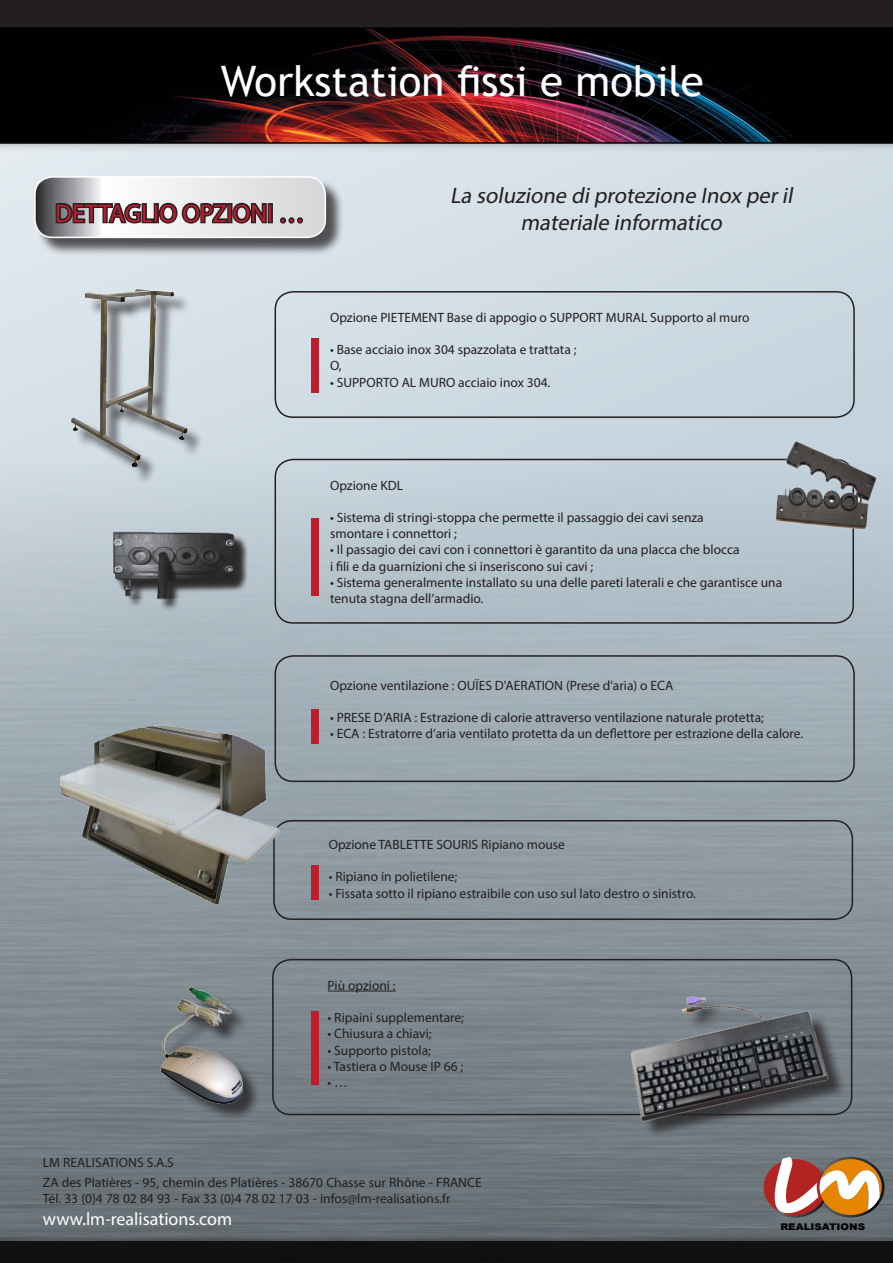
<style>
.page{position:relative;width:893px;height:1263px;background:#fff}
.page>*{position:absolute;margin:0;border:0;box-sizing:border-box;transform-origin:0 0}
.t1{font:42px "Trebuchet MS";color:#fff}
.t2{font:42px "Myriad Pro";color:#fff}
.t3{font:25.5px "Myriad Pro";color:#be1d2c}
.t4{font:italic 22.5px/27px "Myriad Pro";color:#231f20;text-align:center}
.Normal_e{font:18px "Myriad Pro";color:#fff}
.Normal_e-2{font:13.5px "Myriad Pro";color:#231f20}
.t5{font:900 9.15px "Arial";color:#000;scale:1.11 1}
</style>
<div class="page">
<div style="left:0;top:0;width:893px;height:1240px;background:#d0dce4"></div>
<img style="left:0;top:463px;width:893px;height:770px">
<div style="left:0;top:0;width:893px;height:153px;background:#231f20;opacity:.25"></div>
<div style="left:0;top:1233px;width:893px;height:30px;background:#231f20;opacity:.25"></div>
<div style="left:0;top:1242px;width:893px;height:21px;background:#121010"></div>
<div style="left:275px;top:459px;width:579px;height:165px;border:2px solid #231f20;border-radius:18px"></div>
<div style="left:275px;top:291px;width:580px;height:127px;border:2px solid #231f20;border-radius:18px"></div>
<hr style="left:328px;top:991px;width:68px;height:1px;background:#231f20">
<div style="left:272px;top:959px;width:580px;height:156px;border:2px solid #231f20;border-radius:18px"></div>
<img style="left:72px;top:524px;width:184px;height:89px">
<img style="left:711px;top:415px;width:182px;height:163px">
<div style="left:36px;top:178px;width:309px;height:79px;background:#231f20;opacity:.75"></div>
<svg style="left:201px;top:177px;width:124px;height:60px"></svg>
<div style="left:268px;top:203px;width:5px;height:20px;border:3px solid #231f20"></div>
<div style="left:280px;top:217px;width:6px;height:7px;border:3px solid #231f20;border-radius:50%"></div>
<div style="left:288px;top:217px;width:7px;height:7px;border:3px solid #231f20;border-radius:50%"></div>
<div style="left:297px;top:217px;width:6px;height:7px;border:3px solid #231f20;border-radius:50%"></div>
<div style="left:34px;top:176px;width:292px;height:62px;border:2px solid #fff;border-radius:18px"></div>
<svg style="left:0;top:0;width:893px;height:144px;background:#1e0f12"></svg>
<img style="left:0;top:115px;width:201px;height:374px">
<div style="left:273px;top:820px;width:580px;height:100px;border:2px solid #231f20;border-radius:18px"></div>
<div style="left:275px;top:655px;width:580px;height:127px;border:2px solid #231f20;border-radius:18px"></div>
<div style="left:312px;top:338px;width:7px;height:54px;background:#be1d2c"></div>
<div style="left:312px;top:519px;width:7px;height:77px;background:#be1d2c"></div>
<div style="left:312px;top:709px;width:7px;height:34px;background:#be1d2c"></div>
<div style="left:312px;top:1011px;width:7px;height:74px;background:#be1d2c"></div>
<svg style="left:761px;top:1157px;width:123px;height:60px;background:#bb886d"></svg>
<div style="left:312px;top:866px;width:7px;height:34px;background:#be1d2c"></div>
<img style="left:60px;top:712px;width:232px;height:199px">
<div style="left:634px;top:999px;width:213px;height:141px;background:#231f20;opacity:.75"></div>
<img style="left:609px;top:964px;width:227px;height:168px">
<div style="left:164px;top:991px;width:97px;height:131px;background:#231f20;opacity:.75"></div>
<img style="left:153px;top:978px;width:96px;height:137px">
<h1 class="t2" style="left:349px;top:49px;width:378px">Concepteur Fabricant</h1>
<p class="t1" style="left:221px;top:56px;width:484px">Workstation fissi e mobile</p>
<p class="t3" style="left:55px;top:197px;width:251px">DETTAGLIO OPZIONI …</p>
<p class="t4" style="left:450px;top:182px;width:349px">La soluzione diprotezione Inox peril materiale informatico</p>
<p class="Normal_e-2" style="left:330px;top:309px;width:421px">Opzione PIETEMENT Base di appogio o SUPPORT MURAL Supporto al muro</p>
<p class="Normal_e-2" style="left:330px;top:341px;width:248px">• Base acciaio inox 304 spazzolata e trattata ;</p>
<p class="Normal_e-2" style="left:330px;top:358px;width:13px">O,</p>
<p class="Normal_e-2" style="left:330px;top:374px;width:222px">• SUPPORTO AL MURO acciaio inox 304.</p>
<p class="Normal_e-2" style="left:330px;top:477px;width:75px">Opzione KDL</p>
<p class="Normal_e-2" style="left:330px;top:509px;width:375px">• Sistema di stringi-stoppa che permette il passaggio dei cavi senza</p>
<p class="Normal_e-2" style="left:330px;top:525px;width:129px">smontare i connettori ;</p>
<p class="Normal_e-2" style="left:330px;top:541px;width:411px">• Il passagio dei cavi con i connettori è garantito da una placca che blocca</p>
<p class="Normal_e-2" style="left:330px;top:558px;width:265px">i fili e da guarnizioni che si inseriscono sui cavi ;</p>
<p class="Normal_e-2" style="left:330px;top:574px;width:454px">• Sistema generalmente installato su una delle pareti laterali e che garantisce una</p>
<p class="Normal_e-2" style="left:330px;top:590px;width:155px">tenuta stagna dell’armadio.</p>
<p class="Normal_e-2" style="left:330px;top:677px;width:345px">Opzione ventilazione : OUÏES D'AERATION (Prese d'aria) o ECA</p>
<p class="Normal_e-2" style="left:330px;top:709px;width:435px">• PRESE D’ARIA : Estrazione di calorie attraverso ventilazione naturale protetta;</p>
<p class="Normal_e-2" style="left:330px;top:725px;width:475px">• ECA : Estratorre d’aria ventilato protetta da un deflettore per estrazione della calore.</p>
<p class="Normal_e-2" style="left:329px;top:836px;width:238px">Opzione TABLETTE SOURIS Ripiano mouse</p>
<p class="Normal_e-2" style="left:329px;top:868px;width:130px">• Ripiano in polietilene;</p>
<p class="Normal_e-2" style="left:329px;top:885px;width:369px">• Fissata sotto il ripiano estraibile con uso sul lato destro o sinistro.</p>
<p class="Normal_e-2" style="left:328px;top:977px;width:70px">Più opzioni :</p>
<p class="Normal_e-2" style="left:328px;top:1009px;width:138px">• Ripaini supplementare;</p>
<p class="Normal_e-2" style="left:328px;top:1025px;width:106px">• Chiusura a chiavi;</p>
<p class="Normal_e-2" style="left:328px;top:1042px;width:105px">• Supporto pistola;</p>
<p class="Normal_e-2" style="left:328px;top:1058px;width:137px">• Tastiera o Mouse IP 66 ;</p>
<p class="Normal_e-2" style="left:328px;top:1074px;width:22px">• …</p>
<p class="Normal_e-2" style="left:43px;top:1154px;width:133px">LM REALISATIONS S.A.S</p>
<p class="Normal_e-2" style="left:43px;top:1174px;width:440px">ZA des Platières - 95, chemin des Platières - 38670 Chasse sur Rhône - FRANCE</p>
<p class="Normal_e-2" style="left:43px;top:1190px;width:409px">Tél. 33 (0)4 78 02 84 93 - Fax 33 (0)4 78 02 17 03 - infos@lm-realisations.fr</p>
<p class="Normal_e" style="left:43px;top:1208px;width:191px">www.lm-realisations.com</p>
<p class="t5" style="left:780px;top:1221px;width:78px">REALISATIONS</p>
</div>
